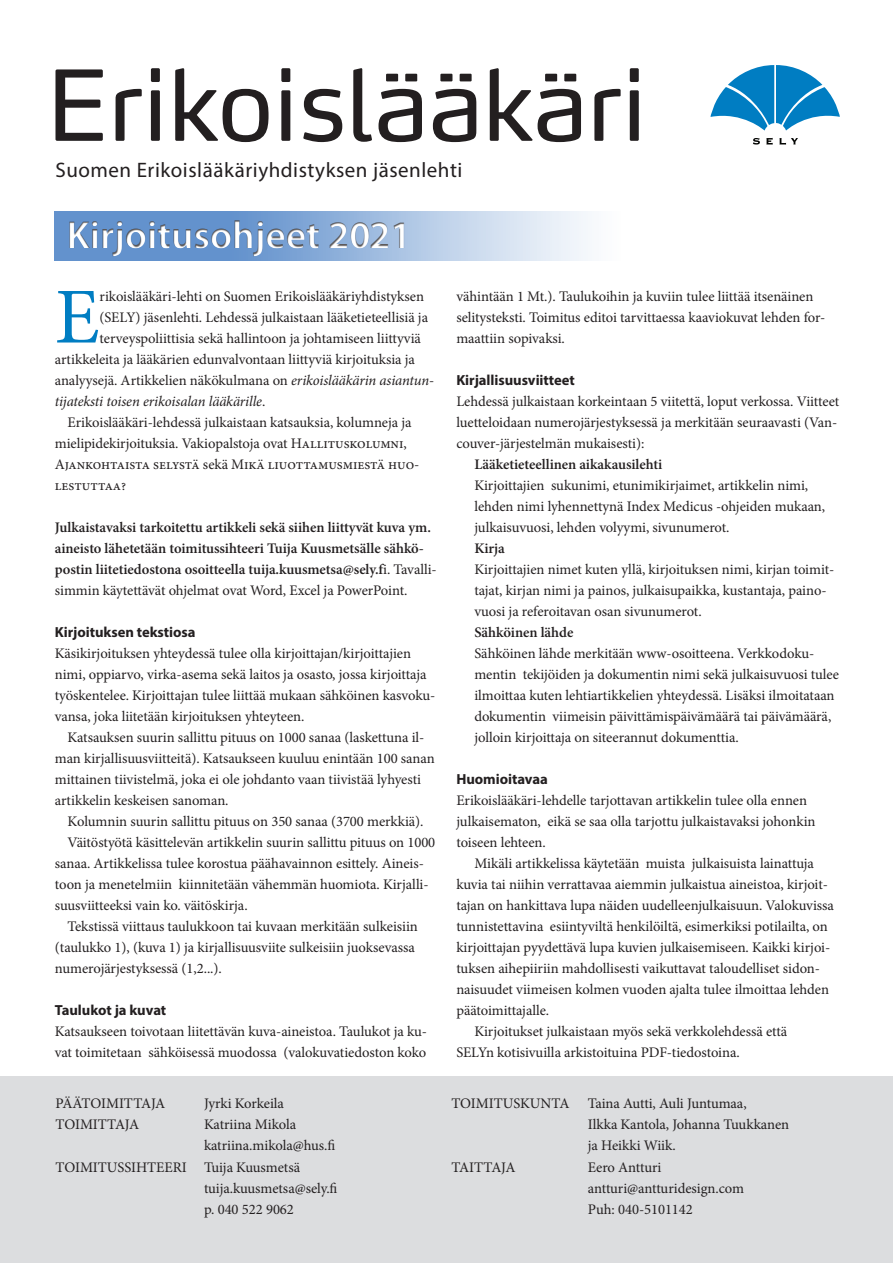
<style>
.page{position:relative;width:893px;height:1263px;background:#fff}
.page>*{position:absolute;margin:0;border:0;box-sizing:border-box;transform-origin:0 0}
.t1{font:79.2px "Minion Pro";color:#007dc2}
.t2{font:600 39px "Myriad Pro";letter-spacing:.005em;color:#fff}
.t3{font:21px "Myriad Pro";letter-spacing:.025em;color:#231f20}
.t4{font:14.7px/21px "Minion Pro";letter-spacing:-.005em;color:#231f20}
.t5{font:600 14.7px/21px "Minion Pro";letter-spacing:-.005em;color:#231f20}
.t6{font:700 14.7px "Myriad Pro";letter-spacing:-.005em;color:#231f20}
.t7{font:14.7px/21px "Minion Pro";letter-spacing:-.04em;color:#231f20}
.t8{font:italic 14.7px "Minion Pro";letter-spacing:-.01em;color:#231f20}
.s1{font-style:italic}
.s2{font-style:normal}
.s3{font-weight:400}
</style>
<div class="page">
<div style="left:0;top:1076px;width:893px;height:187px;background:#dcdddf"></div>
<svg style="left:54px;top:211px;width:534px;height:49px;fill:#eaf0f8"></svg>
<div style="left:60px;top:210px;width:468px;height:51px;background:#231f20;opacity:.75"></div>
<svg style="left:753px;top:138px;width:7px;height:7px"></svg>
<svg style="left:766px;top:138px;width:7px;height:7px"></svg>
<svg style="left:779px;top:138px;width:19px;height:7px"></svg>
<svg style="left:710px;top:65px;width:130px;height:66px"></svg>
<svg style="left:56px;top:68px;width:583px;height:74px"></svg>
<p class="t3" style="left:56px;top:157px;width:408px">Suomen Erikoislääkäriyhdistyksen jäsenlehti</p>
<h2 class="t2" style="left:67px;top:210px;width:346px">Kirjoitusohjeet 2021</h2>
<p class="t1" style="left:55px;top:264px;width:47px">E</p>
<p class="t4" style="left:100px;top:285px;width:326px">rikoislääkäri-lehti on Suomen Erikoislääkäriyhdistyksen</p>
<p class="t4" style="left:456px;top:285px;width:370px">vähintään 1 Mt.). Taulukoihin ja kuviin tulee liittää itsenäinen selitysteksti. Toimitus editoi tarvittaessa kaaviokuvat lehden for&shy;maattiin sopivaksi.</p>
<p class="t6" style="left:456px;top:370px;width:120px">Kirjallisuusviitteet</p>
<p class="t4" style="left:456px;top:390px;width:384px">Lehdessä julkaistaan korkeintaan 5 viitettä, loput verkossa. Viitteet luetteloidaan numerojärjestyksessä ja merkitään seuraavasti (Van&shy;couver-järjestelmän mukaisesti):</p>
<p class="t5" style="left:474px;top:453px;width:190px">Lääketieteellinen aikakausilehti</p>
<p class="t4" style="left:474px;top:474px;width:352px">Kirjoittajien sukunimi, etunimikirjaimet, artikkelin nimi, lehden nimi lyhennettynä Index Medicus -ohjeiden mukaan, julkaisuvuosi, lehden volyymi, sivunumerot.</p>
<p class="t5" style="left:474px;top:537px;width:32px">Kirja</p>
<p class="t4" style="left:474px;top:558px;width:361px">Kirjoittajien nimet kuten yllä, kirjoituksen nimi, kirjan toimit&shy;tajat, kirjan nimi ja painos, julkaisupaikka, kustantaja, paino&shy;vuosi ja referoitavan osan sivunumerot.</p>
<p class="t5" style="left:474px;top:621px;width:101px">Sähköinen lähde</p>
<p class="t4" style="left:474px;top:642px;width:366px">Sähköinen lähde merkitään www-osoitteena. Verkkodoku&shy;mentin tekijöiden ja dokumentin nimi sekä julkaisuvuosi tulee ilmoittaa kuten lehtiartikkelien yhteydessä. Lisäksi ilmoitataan dokumentin viimeisin päivittämispäivämäärä tai päivämäärä, jolloin kirjoittaja on siteerannut dokumenttia.</p>
<p class="t6" style="left:456px;top:769px;width:93px">Huomioitavaa</p>
<p class="t4" style="left:456px;top:789px;width:361px">Erikoislääkäri-lehdelle tarjottavan artikkelin tulee olla ennen julkaisematon, eikä se saa olla tarjottu julkaistavaksi johonkin toiseen lehteen.</p>
<p class="t4" style="left:456px;top:852px;width:379px;text-indent:18px">Mikäli artikkelissa käytetään muista julkaisuista lainattuja kuvia tai niihin verrattavaa aiemmin julkaistua aineistoa, kirjoit&shy;tajan on hankittava lupa näiden uudelleenjulkaisuun. Valokuvissa tunnistettavina esiintyviltä henkilöiltä, esimerkiksi potilailta, on kirjoittajan pyydettävä lupa kuvien julkaisemiseen. Kaikki kirjoi&shy;tuksen aihepiiriin mahdollisesti vaikuttavat taloudelliset sidon&shy;naisuudet viimeisen kolmen vuoden ajalta tulee ilmoittaa lehden päätoimittajalle.</p>
<p class="t4" style="left:456px;top:1020px;width:333px;text-indent:18px">Kirjoitukset julkaistaan myös sekä verkkolehdessä että<br>SELYn kotisivuilla arkistoituina PDF-tiedostoina.</p>
<p class="t4" style="left:100px;top:306px;width:330px">(SELY) jäsenlehti. Lehdessä julkaistaan lääketieteellisiä ja</p>
<p class="t4" style="left:100px;top:327px;width:323px">terveyspoliittisia sekä hallintoon ja johtamiseen liittyviä</p>
<p class="t4" style="left:55px;top:348px;width:362px">artikkeleita ja lääkärien edunvalvontaan liittyviä kirjoituksia ja</p>
<p class="t4" style="left:55px;top:369px;width:381px">analyysejä. Artikkelien näkökulmana on <span class="s1">erikoislääkärin asiantun-</span></p>
<p class="t8" style="left:55px;top:391px;width:212px">tijateksti toisen erikoisalan lääkärille<span class="s2">.</span></p>
<p class="t4" style="left:55px;top:411px;width:366px;text-indent:13px">Erikoislääkäri-lehdessä julkaistaan katsauksia, kolumneja ja mielipidekirjoituksia. Vakiopalstoja ovat Hallituskolumni, Ajankohtaista selystä sekä Mikä liuottamusmiestä huo&shy;lestuttaa?</p>
<p class="t5" style="left:55px;top:516px;width:383px">Julkaistavaksi tarkoitettu artikkeli sekä siihen liittyvät kuva ym. aineisto lähetetään toimitussihteeri Tuija Kuusmetsälle sähkö&shy;postin liitetiedostona osoitteella tuija.kuusmetsa@sely.f<span class="s3">i. Tavalli&shy;simmin käytettävät ohjelmat ovat Word, Excel ja PowerPoint.</span></p>
<p class="t6" style="left:55px;top:622px;width:142px">Kirjoituksen tekstiosa</p>
<p class="t4" style="left:55px;top:642px;width:382px">Käsikirjoituksen yhteydessä tulee olla kirjoittajan/kirjoittajien nimi, oppiarvo, virka-asema sekä laitos ja osasto, jossa kirjoittaja työskentelee. Kirjoittajan tulee liittää mukaan sähköinen kasvoku&shy;vansa, joka liitetään kirjoituksen yhteyteen.</p>
<p class="t4" style="left:55px;top:726px;width:381px;text-indent:13px">Katsauksen suurin sallittu pituus on 1000 sanaa (laskettuna il&shy;man kirjallisuusviitteitä). Katsaukseen kuuluu enintään 100 sanan mittainen tiivistelmä, joka ei ole johdanto vaan tiivistää lyhyesti artikkelin keskeisen sanoman.</p>
<p class="t4" style="left:68px;top:810px;width:358px">Kolumnin suurin sallittu pituus on 350 sanaa (3700 merkkiä).</p>
<p class="t4" style="left:55px;top:831px;width:382px;text-indent:13px">Väitöstyötä käsittelevän artikkelin suurin sallittu pituus on 1000 sanaa. Artikkelissa tulee korostua päähavainnon esittely. Aineis&shy;toon ja menetelmiin kiinnitetään vähemmän huomiota. Kirjalli&shy;suusviitteeksi vain ko. väitöskirja.</p>
<p class="t4" style="left:55px;top:915px;width:364px;text-indent:13px">Tekstissä viittaus taulukkoon tai kuvaan merkitään sulkeisiin (taulukko 1), (kuva 1) ja kirjallisuusviite sulkeisiin juoksevassa numerojärjestyksessä (1,2...).</p>
<p class="t6" style="left:55px;top:1000px;width:113px">Taulukot ja kuvat</p>
<p class="t4" style="left:55px;top:1020px;width:374px">Katsaukseen toivotaan liitettävän kuva-aineistoa. Taulukot ja ku&shy;vat toimitetaan sähköisessä muodossa (valokuvatiedoston koko</p>
<p class="t4" style="left:56px;top:1093px;width:111px">PÄÄTOIMITTAJA</p>
<p class="t4" style="left:204px;top:1093px;width:82px">Jyrki Korkeila</p>
<p class="t4" style="left:56px;top:1114px;width:85px">TOIMITTAJA</p>
<p class="t4" style="left:204px;top:1114px;width:94px">Katriina Mikola</p>
<p class="t4" style="left:204px;top:1135px;width:133px">katriina.mikola@hus.fi</p>
<p class="t4" style="left:56px;top:1156px;width:246px">TOIMITUSSIHTEERI Tuija Kuusmetsä</p>
<p class="t4" style="left:204px;top:1177px;width:135px">tuija.kuusmetsa@sely.fi</p>
<p class="t4" style="left:204px;top:1198px;width:91px">p. 040 522 9062</p>
<p class="t4" style="left:451px;top:1093px;width:120px">TOIMITUSKUNTA</p>
<p class="t7" style="left:588px;top:1093px;width:203px">Taina Autti, Auli Juntumaa,<br>Ilkka Kantola, Johanna Tuukkanen</p>
<p class="t4" style="left:588px;top:1135px;width:89px">ja Heikki Wiik.</p>
<p class="t4" style="left:451px;top:1156px;width:66px">TAITTAJA</p>
<p class="t4" style="left:588px;top:1156px;width:75px">Eero Antturi</p>
<p class="t4" style="left:588px;top:1177px;width:158px">antturi@antturidesign.com</p>
<p class="t4" style="left:588px;top:1198px;width:107px">Puh: 040-5101142</p>
</div>
